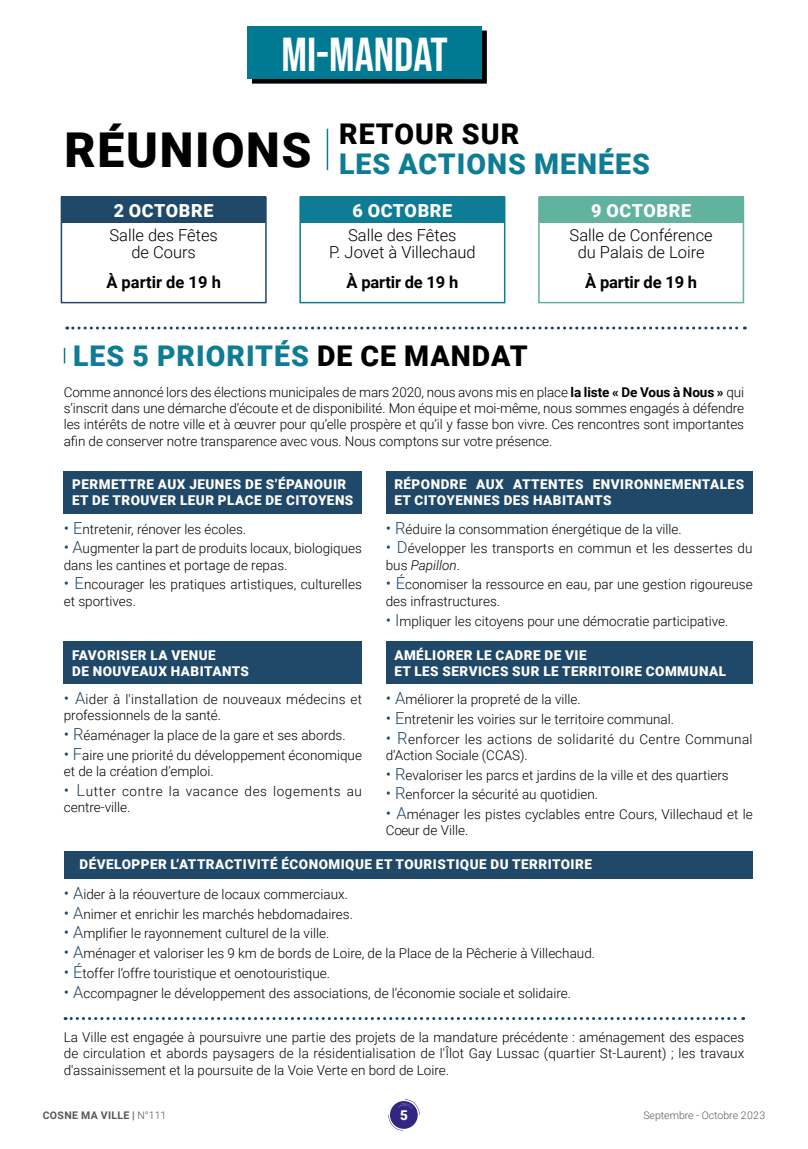
<style>
.page{position:relative;width:808px;height:1149px;background:#fff}
.page>*{position:absolute;margin:0;border:0;box-sizing:border-box;transform-origin:0 0}
.t1{font:900 48px "Roboto";letter-spacing:.035em;color:#000}
.t2{font:47.55px "Bebas Neue";color:#fff}
.t3{font:900 28.5px "Roboto";letter-spacing:.035em;color:#0d7c94}
.t4{font:900 28.5px "Roboto";letter-spacing:.035em;color:#000}
.t5{font:900 18px "Roboto";letter-spacing:.035em;color:#fff}
.t6{font:300 16.5px/16.5px "Roboto";color:#000;text-align:center}
.t7{font:700 16.5px "Roboto";letter-spacing:-.01em;color:#000}
.t8{font:300 13.5px/16.2px "Roboto";color:#000}
.t9{font:900 13.5px/16.2px "Roboto";letter-spacing:.035em;color:#fff}
.t10{font:300 13.5px/16.2px "Roboto";letter-spacing:.025em;color:#000}
.t11{font:300 13.5px/16.2px "Roboto";letter-spacing:.02em;color:#000}
.t12{font:300 13.5px/16.2px "Roboto";letter-spacing:.045em;color:#000}
.t13{font:300 10.5px "Roboto";color:#575756}
.t14{font:700 10.5px "Roboto";letter-spacing:.035em;color:#575756}
.s1{color:#000}
.s2{font-weight:700}
.s3{font-size:16.5px;color:#214969}
.s4{font-style:italic}
.s5{font-weight:300}
</style>
<div class="page">
<svg style="left:388px;top:1099px;width:32px;height:31px"></svg>
<div style="left:252px;top:31px;width:234px;height:53px;background:#000"></div>
<div style="left:247px;top:26px;width:235px;height:53px;background:#007a93"></div>
<hr style="left:327px;top:129px;width:1px;height:41px;background:#0d7c94">
<svg style="left:64px;top:348px;width:1px;height:15px"></svg>
<div style="left:62px;top:197px;width:204px;height:26px;background:#204969"></div>
<div style="left:64px;top:471px;width:298px;height:42px;background:#204969"></div>
<div style="left:64px;top:641px;width:298px;height:42px;background:#204969"></div>
<div style="left:386px;top:471px;width:367px;height:42px;background:#204969"></div>
<div style="left:386px;top:641px;width:367px;height:42px;background:#204969"></div>
<div style="left:64px;top:850px;width:689px;height:28px;background:#204969"></div>
<div style="left:61px;top:197px;width:206px;height:106px;border:2px solid #204969"></div>
<div style="left:300px;top:197px;width:204px;height:26px;background:#0d7c94"></div>
<div style="left:299px;top:197px;width:206px;height:106px;border:2px solid #0d7c94"></div>
<div style="left:539px;top:197px;width:204px;height:26px;background:#62b2a0"></div>
<div style="left:538px;top:197px;width:206px;height:106px;border:2px solid #62b2a0"></div>
<svg style="left:67px;top:326px;width:678px;height:3px"></svg>
<svg style="left:65px;top:1017px;width:679px;height:2px"></svg>
<h2 class="t2" style="left:282px;top:27px;width:168px">MI-MANDAT</h2>
<h1 class="t1" style="left:65px;top:117px;width:248px">RÉUNIONS</h1>
<h3 class="t4" style="left:339px;top:113px;width:182px">RETOUR SUR</h3>
<h3 class="t3" style="left:339px;top:143px;width:312px">LES ACTIONS MENÉES</h3>
<h3 class="t5" style="left:114px;top:198px;width:101px">2 OCTOBRE</h3>
<p class="t6" style="left:109px;top:226px;width:110px">Salle des Fêtes de Cours</p>
<p class="t7" style="left:106px;top:270px;width:116px">À partir de 19 h</p>
<h3 class="t5" style="left:352px;top:198px;width:101px">6 OCTOBRE</h3>
<p class="t6" style="left:329px;top:226px;width:148px">Salle des Fêtes<br>P. Jovet à Villechaud</p>
<p class="t7" style="left:346px;top:270px;width:113px">À partir de 19 h</p>
<h3 class="t3" style="left:73px;top:335px;width:456px">LES 5 PRIORITÉS <span class="s1">DE CE MANDAT</span></h3>
<h3 class="t5" style="left:591px;top:198px;width:101px">9 OCTOBRE</h3>
<p class="t6" style="left:570px;top:226px;width:145px">Salle de Conférence du Palais de Loire</p>
<p class="t7" style="left:585px;top:270px;width:113px">À partir de 19 h</p>
<p class="t8" style="left:64px;top:383px;width:682px;text-align:justify">Comme annoncé lors des élections municipales de mars 2020, nous avons mis en place <span class="s2">la liste « De Vous à Nous »</span> qui s’inscrit dans une démarche d’écoute et de disponibilité. Mon équipe et moi-même, nous sommes engagés à défendre les intérêts de notre ville et à œuvrer pour qu’elle prospère et qu’il y fasse bon vivre. Ces rencontres sont importantes afin de conserver notre transparence avec vous. Nous comptons sur votre présence.</p>
<p class="t9" style="left:72px;top:475px;width:283px">PERMETTRE AUX JEUNES DE S’ÉPANOUIR<br>ET DE TROUVER LEUR PLACE DE CITOYENS</p>
<p class="t8" style="left:64px;top:520px;width:184px"><span class="s3">• E</span>ntretenir, rénover les écoles.</p>
<p class="t8" style="left:64px;top:540px;width:300px"><span class="s3">• A</span>ugmenter la part de produits locaux, biologiques dans les cantines et portage de repas.</p>
<p class="t8" style="left:64px;top:576px;width:300px"><span class="s3">• E</span>ncourager les pratiques artistiques, culturelles et sportives.</p>
<p class="t9" style="left:72px;top:646px;width:178px">FAVORISER LA VENUE<br>DE NOUVEAUX HABITANTS</p>
<p class="t11" style="left:64px;top:690px;width:300px"><span class="s3">• A</span>ider à l'installation de nouveaux médecins et professionnels de la santé.</p>
<p class="t8" style="left:64px;top:726px;width:283px"><span class="s3">• R</span>éaménager la place de la gare et ses abords.</p>
<p class="t8" style="left:64px;top:746px;width:300px"><span class="s3">• F</span>aire une priorité du développement économique et de la création d’emploi.</p>
<p class="t12" style="left:64px;top:782px;width:300px"><span class="s3">• L</span>utter contre la vacance des logements au centre-ville.</p>
<p class="t9" style="left:394px;top:475px;width:351px">RÉPONDRE AUX ATTENTES ENVIRONNEMENTALES<br>ET CITOYENNES DES HABITANTS</p>
<p class="t8" style="left:386px;top:520px;width:297px"><span class="s3">• R</span>éduire la consommation énergétique de la ville.</p>
<p class="t8" style="left:386px;top:540px;width:368px"><span class="s3">• D</span>évelopper les transports en commun et les dessertes du bus <span class="s4">Papillon</span>.</p>
<p class="t8" style="left:386px;top:576px;width:368px"><span class="s3">• É</span>conomiser la ressource en eau, par une gestion rigoureuse des infrastructures.</p>
<p class="t8" style="left:386px;top:612px;width:344px"><span class="s3">• I</span>mpliquer les citoyens pour une démocratie participative.</p>
<p class="t9" style="left:394px;top:646px;width:333px">AMÉLIORER LE CADRE DE VIE<br>ET LES SERVICES SUR LE TERRITOIRE COMMUNAL</p>
<p class="t8" style="left:386px;top:690px;width:196px"><span class="s3">• A</span>méliorer la propreté de la ville.</p>
<p class="t8" style="left:386px;top:710px;width:290px"><span class="s3">• E</span>ntretenir les voiries sur le territoire communal.</p>
<p class="t10" style="left:386px;top:730px;width:368px"><span class="s3">• R</span>enforcer les actions de solidarité du Centre Communal d’Action Sociale (CCAS).</p>
<p class="t8" style="left:386px;top:766px;width:344px"><span class="s3">• R</span>evaloriser les parcs et jardins de la ville et des quartiers</p>
<p class="t8" style="left:386px;top:785px;width:214px"><span class="s3">• R</span>enforcer la sécurité au quotidien.</p>
<p class="t8" style="left:386px;top:805px;width:368px"><span class="s3">• A</span>ménager les pistes cyclables entre Cours, Villechaud et le<br>Coeur de Ville.</p>
<p class="t9" style="left:80px;top:855px;width:514px">DÉVELOPPER L’ATTRACTIVITÉ ÉCONOMIQUE ET TOURISTIQUE DU TERRITOIRE</p>
<p class="t8" style="left:64px;top:885px;width:286px"><span class="s3">• A</span>ider à la réouverture de locaux commerciaux.</p>
<p class="t8" style="left:64px;top:904px;width:291px"><span class="s3">• A</span>nimer et enrichir les marchés hebdomadaires.</p>
<p class="t8" style="left:64px;top:924px;width:267px"><span class="s3">• A</span>mplifier le rayonnement culturel de la ville.</p>
<p class="t8" style="left:64px;top:944px;width:533px"><span class="s3">• A</span>ménager et valoriser les 9 km de bords de Loire, de la Place de la Pêcherie à Villechaud.</p>
<p class="t8" style="left:64px;top:964px;width:268px"><span class="s3">• É</span>toffer l’offre touristique et oenotouristique.</p>
<p class="t8" style="left:64px;top:984px;width:509px"><span class="s3">• A</span>ccompagner le développement des associations, de l’économie sociale et solidaire.</p>
<p class="t8" style="left:64px;top:1028px;width:682px;text-align:justify">La Ville est engagée à poursuivre une partie des projets de la mandature précédente : aménagement des espaces de circulation et abords paysagers de la résidentialisation de l'Îlot Gay Lussac (quartier St-Laurent) ; les travaux d'assainissement et la poursuite de la Voie Verte en bord de Loire.</p>
<p class="t14" style="left:43px;top:1107px;width:125px">COSNE MA VILLE | <span class="s5">N°111</span></p>
<p class="t9" style="left:400px;top:1106px;width:9px">5</p>
<p class="t13" style="left:643px;top:1107px;width:123px">Septembre - Octobre 2023</p>
</div>
